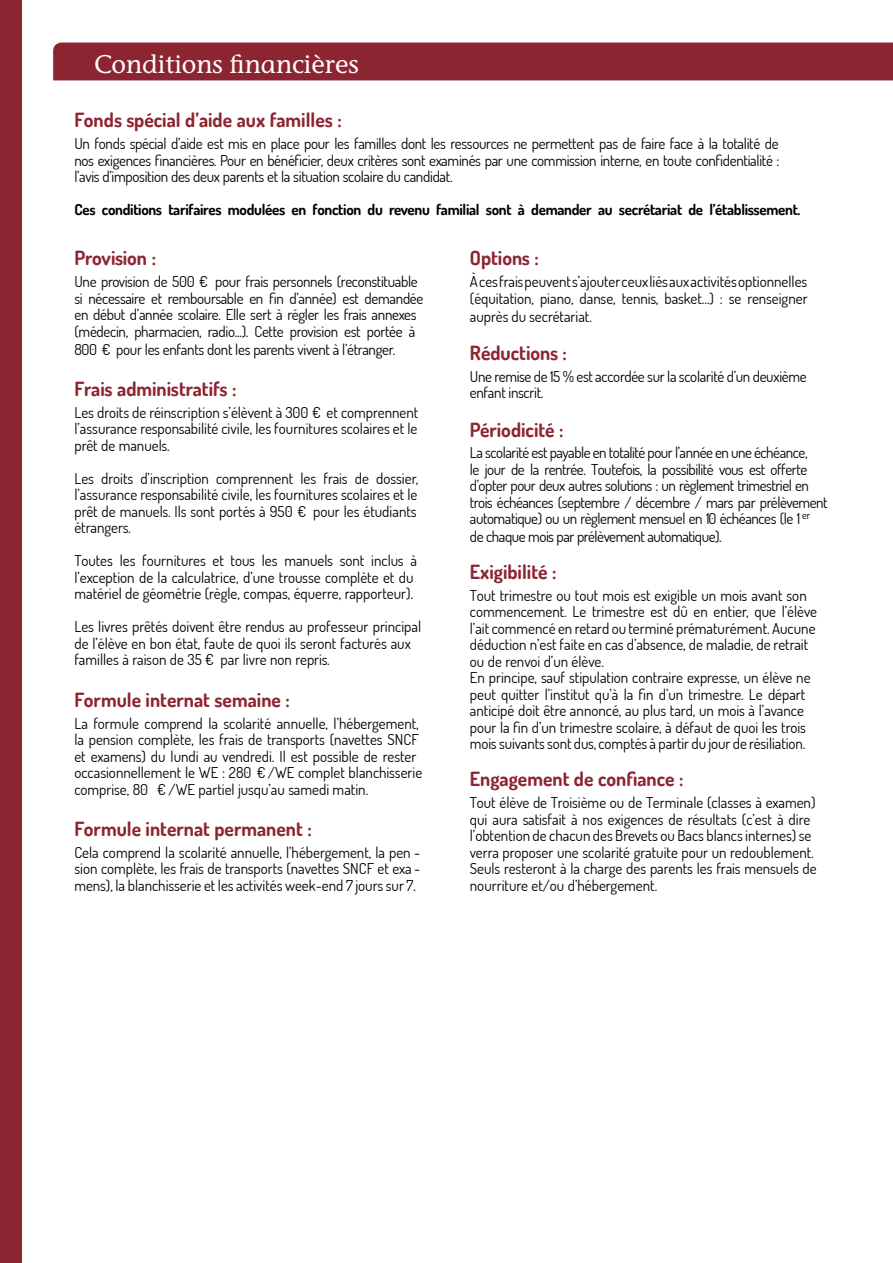
<style>
.page{position:relative;width:893px;height:1263px;background:#fff}
.page>*{position:absolute;margin:0;border:0;box-sizing:border-box;transform-origin:0 0}
.t1{font:500 25.5px "ITC Stone Informal";color:#fff}
.t2{font:700 19.5px "Dosis";color:#8d2431}
.t3{font:15px/16.5px "Dosis";color:#000}
.t4{font:15px/16.5px "Dosis";letter-spacing:-.02em;color:#000}
.t5{font:15px/16.5px "Dosis";letter-spacing:-.03em;color:#000}
.t6{font:700 15px "Dosis";letter-spacing:-.02em;color:#000}
</style>
<div class="page">
<div style="left:0;top:0;width:22px;height:1263px;background:#8d2431"></div>
<div style="left:53px;top:43px;width:840px;height:37px;background:#8d2431"></div>
<p class="t1" style="left:94px;top:48px;width:266px">Conditions financières</p>
<p class="t2" style="left:74px;top:108px;width:269px">Fonds spécial d’aide aux familles :</p>
<p class="t3" style="left:74px;top:135px;width:707px;text-align:justify">Un fonds spécial d’aide est mis en place pour les familles dont les ressources ne permettent pas de faire face à la totalité de nos exigences financières. Pour en bénéficier, deux critères sont examinés par une commission interne, en toute confidentialité : l’avis d’imposition des deux parents et la situation scolaire du candidat.</p>
<p class="t6" style="left:74px;top:200px;width:727px">Ces conditions tarifaires modulées en fonction du revenu familial sont à demander au secrétariat de l’établissement.</p>
<p class="t2" style="left:74px;top:246px;width:83px">Provision :</p>
<p class="t4" style="left:74px;top:273px;width:351px">Une provision de 500 € pour frais personnels (reconstituable si nécessaire et remboursable en fin d’année) est demandée en début d’année scolaire. Elle sert à régler les frais annexes (médecin, pharmacien, radio...). Cette provision est portée à</p>
<p class="t4" style="left:74px;top:340px;width:322px">800 € pour les enfants dont les parents vivent à l’étranger.</p>
<p class="t2" style="left:74px;top:376px;width:163px">Frais administratifs :</p>
<p class="t3" style="left:74px;top:404px;width:345px;text-align:justify">Les droits de réinscription s’élèvent à 300 € et comprennent l’assurance responsabilité civile, les fournitures scolaires et le prêt de manuels.</p>
<p class="t3" style="left:74px;top:470px;width:345px;text-align:justify">Les droits d’inscription comprennent les frais de dossier, l’assurance responsabilité civile, les fournitures scolaires et le prêt de manuels. Ils sont portés à 950 € pour les étudiants étrangers.</p>
<p class="t3" style="left:74px;top:552px;width:344px">Toutes les fournitures et tous les manuels sont inclus à l’exception de la calculatrice, d’une trousse complète et du matériel de géométrie (règle, compas, équerre, rapporteur).</p>
<p class="t3" style="left:74px;top:618px;width:348px">Les livres prêtés doivent être rendus au professeur principal de l’élève en bon état, faute de quoi ils seront facturés aux familles à raison de 35 € par livre non repris.</p>
<p class="t2" style="left:74px;top:687px;width:217px">Formule internat semaine :</p>
<p class="t3" style="left:74px;top:714px;width:349px">La formule comprend la scolarité annuelle, l’hébergement, la pension complète, les frais de transports (navettes SNCF et examens) du lundi au vendredi. Il est possible de rester occasionnellement le WE : 280 € /WE complet blanchisserie comprise, 80 € /WE partiel jusqu’au samedi matin.</p>
<p class="t2" style="left:74px;top:816px;width:239px">Formule internat permanent :</p>
<p class="t3" style="left:74px;top:843px;width:347px;text-align:justify">Cela comprend la scolarité annuelle, l’hébergement, la pen - sion complète, les frais de transports (navettes SNCF et exa - mens), la blanchisserie et les activités week-end 7 jours sur 7.</p>
<p class="t2" style="left:470px;top:246px;width:70px">Options :</p>
<p class="t3" style="left:470px;top:273px;width:339px">Àcesfraispeuvents’ajouterceuxliésauxactivitésoptionnelles (équitation, piano, danse, tennis, basket...) : se renseigner</p>
<p class="t3" style="left:470px;top:307px;width:124px">auprès du secrétariat.</p>
<p class="t2" style="left:470px;top:340px;width:99px">Réductions :</p>
<p class="t4" style="left:470px;top:367px;width:338px">Une remise de 15 % est accordée sur la scolarité d’un deuxième enfant inscrit.</p>
<p class="t2" style="left:470px;top:417px;width:95px">Périodicité :</p>
<p class="t5" style="left:470px;top:444px;width:359px">La scolarité est payable en totalité pour l’année en une échéance,<br>le jour de la rentrée. Toutefois, la possibilité vous est offerte d’opter pour deux autres solutions : un règlement trimestriel en trois échéances (septembre / décembre / mars par prélèvement automatique) ou un règlement mensuel en 10 échéances (le 1 <sup>er</sup></p>
<p class="t5" style="left:470px;top:528px;width:253px">de chaque mois par prélèvement automatique).</p>
<p class="t2" style="left:470px;top:560px;width:88px">Exigibilité :</p>
<p class="t3" style="left:470px;top:587px;width:349px">Tout trimestre ou tout mois est exigible un mois avant son commencement. Le trimestre est dû en entier, que l’élève l’ait commencé en retard ou terminé prématurément. Aucune déduction n’est faite en cas d’absence, de maladie, de retrait ou de renvoi d’un élève.<br>En principe, sauf stipulation contraire expresse, un élève ne peut quitter l’institut qu’à la fin d’un trimestre. Le départ anticipé doit être annoncé, au plus tard, un mois à l’avance pour la fin d’un trimestre scolaire, à défaut de quoi les trois mois suivantssont dus, comptés à partir du jour de résiliation.</p>
<p class="t2" style="left:470px;top:767px;width:215px">Engagement de confiance :</p>
<p class="t3" style="left:470px;top:794px;width:348px">Tout élève de Troisième ou de Terminale (classes à examen) qui aura satisfait à nos exigences de résultats (c’est à dire l’obtention de chacun des Brevets ou Bacs blancs internes) se verra proposer une scolarité gratuite pour un redoublement.<br>Seuls resteront à la charge des parents les frais mensuels de nourriture et/ou d’hébergement.</p>
</div>
